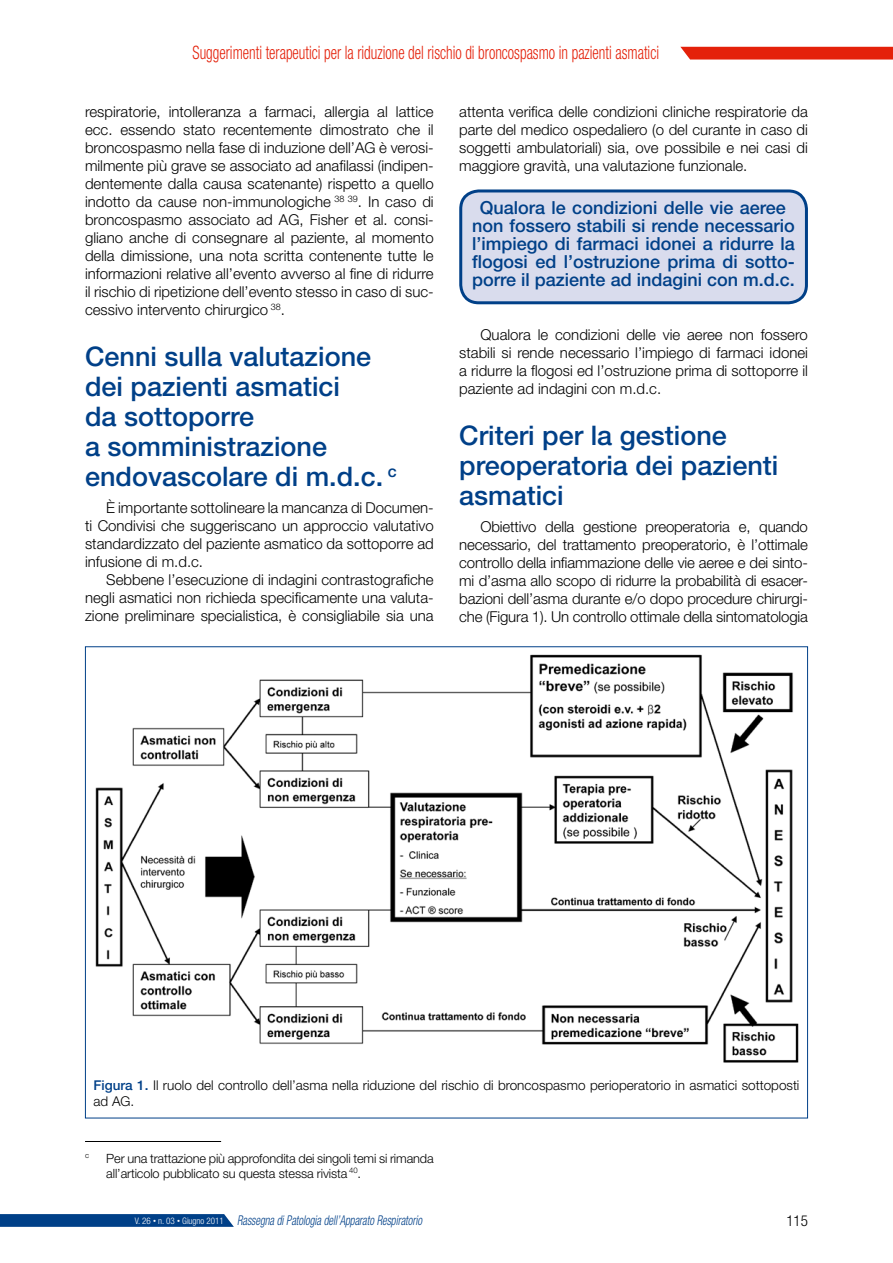
<style>
.page{position:relative;width:893px;height:1263px;background:#fff}
.page>*{position:absolute;margin:0;border:0;box-sizing:border-box;transform-origin:0 0}
.t1{font:500 27px/30px "Helvetica Neue LT Std";color:#004088}
.t2{font:300 condensed 18.45px "Helvetica Neue LT Std";color:#e4210a;scale:.8 1}
.t3{font:500 18px/18px "Helvetica Neue LT Std";color:#004088;text-align:center}
.t4{font:300 15px/18px "Helvetica Neue LT Std";color:#000;text-align:justify}
.t5{font:300 condensed 15px "Helvetica Neue LT Std";color:#000}
.t6{font:300 13.5px/16.2px "Helvetica Neue LT Std";color:#000}
.t7{font:italic 300 condensed 13.5px "Helvetica Neue LT Std";color:#004088;scale:.8 1}
.t8{font:300 12.75px/15px "Helvetica Neue LT Std";letter-spacing:-.01em;color:#000}
.t9{font:300 7.65px "Helvetica Neue LT Std";color:#000}
.s1{font-weight:500;color:#004088}
.s2{font-style:normal;font-size:9px;color:#fff}
.s3{font-style:normal;font-size:6px;color:#fff}
</style>
<div class="page">
<svg style="left:680px;top:47px;width:213px;height:13px;background:#e52e18"></svg>
<svg style="left:0;top:1214px;width:234px;height:13px;background:#09478c"></svg>
<div style="left:461px;top:191px;width:345px;height:112px;background:#d9dced;border-radius:18px"></div>
<div style="left:459px;top:189px;width:349px;height:115px;border:3px solid #004088;border-radius:18px"></div>
<img style="left:95px;top:654px;width:704px;height:409px">
<hr style="left:85px;top:1141px;width:136px;height:1px;background:#000">
<p class="t2" style="left:193px;top:42px;width:585px">Suggerimenti terapeutici per la riduzione del rischio di broncospasmo in pazienti asmatici</p>
<p class="t4" style="left:85px;top:102px;width:350px">respiratorie, intolleranza a farmaci, allergia al lattice ecc. essendo stato recentemente dimostrato che il broncospasmo nella fase di induzione dell’AG è verosi&shy;milmente più grave se associato ad anafilassi (indipen&shy;dentemente dalla causa scatenante) rispetto a quello indotto da cause non-immunologiche <sup>38</sup> <sup>39</sup>. In caso di broncospasmo associato ad AG, Fisher et al. consi&shy;gliano anche di consegnare al paziente, al momento della dimissione, una nota scritta contenente tutte le informazioni relative all’evento avverso al fine di ridurre il rischio di ripetizione dell’evento stesso in caso di suc&shy;cessivo intervento chirurgico <sup>38</sup>.</p>
<h1 class="t1" style="left:85px;top:341px;width:313px">Cenni sulla valutazione dei pazienti asmatici<br>da sottoporre<br>a somministrazione endovascolare di m.d.c. <sup>c</sup></h1>
<p class="t4" style="left:85px;top:498px;width:350px;text-indent:21px">È importante sottolineare la mancanza di Documen&shy;ti Condivisi che suggeriscano un approccio valutativo standardizzato del paziente asmatico da sottoporre ad infusione di m.d.c.</p>
<p class="t4" style="left:85px;top:570px;width:350px;text-indent:21px">Sebbene l’esecuzione di indagini contrastografiche negli asmatici non richieda specificamente una valuta&shy;zione preliminare specialistica, è consigliabile sia una</p>
<p class="t4" style="left:459px;top:102px;width:350px">attenta verifica delle condizioni cliniche respiratorie da parte del medico ospedaliero (o del curante in caso di soggetti ambulatoriali) sia, ove possibile e nei casi di maggiore gravità, una valutazione funzionale.</p>
<p class="t3" style="left:472px;top:198px;width:324px">Qualora le condizioni delle vie aeree non fossero stabili si rende necessario l’impiego di farmaci idonei a ridurre la flogosi ed l’ostruzione prima di sotto&shy;porre il paziente ad indagini con m.d.c.</p>
<p class="t4" style="left:459px;top:325px;width:350px;text-indent:21px">Qualora le condizioni delle vie aeree non fossero stabili si rende necessario l’impiego di farmaci idonei a ridurre la flogosi ed l’ostruzione prima di sottoporre il paziente ad indagini con m.d.c.</p>
<h1 class="t1" style="left:459px;top:420px;width:321px">Criteri per la gestione preoperatoria dei pazienti asmatici</h1>
<p class="t4" style="left:459px;top:517px;width:350px;text-indent:21px">Obiettivo della gestione preoperatoria e, quando necessario, del trattamento preoperatorio, è l’ottimale controllo della infiammazione delle vie aeree e dei sinto&shy;mi d’asma allo scopo di ridurre la probabilità di esacer&shy;bazioni dell’asma durante e/o dopo procedure chirurgi&shy;che (Figura 1). Un controllo ottimale della sintomatologia</p>
<p class="t6" style="left:94px;top:1076px;width:707px"><span class="s1">Figura 1.</span> Il ruolo del controllo dell’asma nella riduzione del rischio di broncospasmo perioperatorio in asmatici sottoposti ad AG.</p>
<p class="t9" style="left:85px;top:1151px;width:5px">c</p>
<p class="t8" style="left:106px;top:1150px;width:329px">Per una trattazione più approfondita dei singoli temi si rimanda all’articolo pubblicato su questa stessa rivista <sup>40</sup>.</p>
<p class="t7" style="left:135px;top:1212px;width:360px"><span class="s2">V. 26</span> <span class="s3">•</span> <span class="s2">n. 03</span> <span class="s3">•</span> <span class="s2">Giugno 2011</span> Rassegna di Patologia dell’Apparato Respiratorio</p>
<p class="t5" style="left:786px;top:1212px;width:23px">115</p>
</div>
